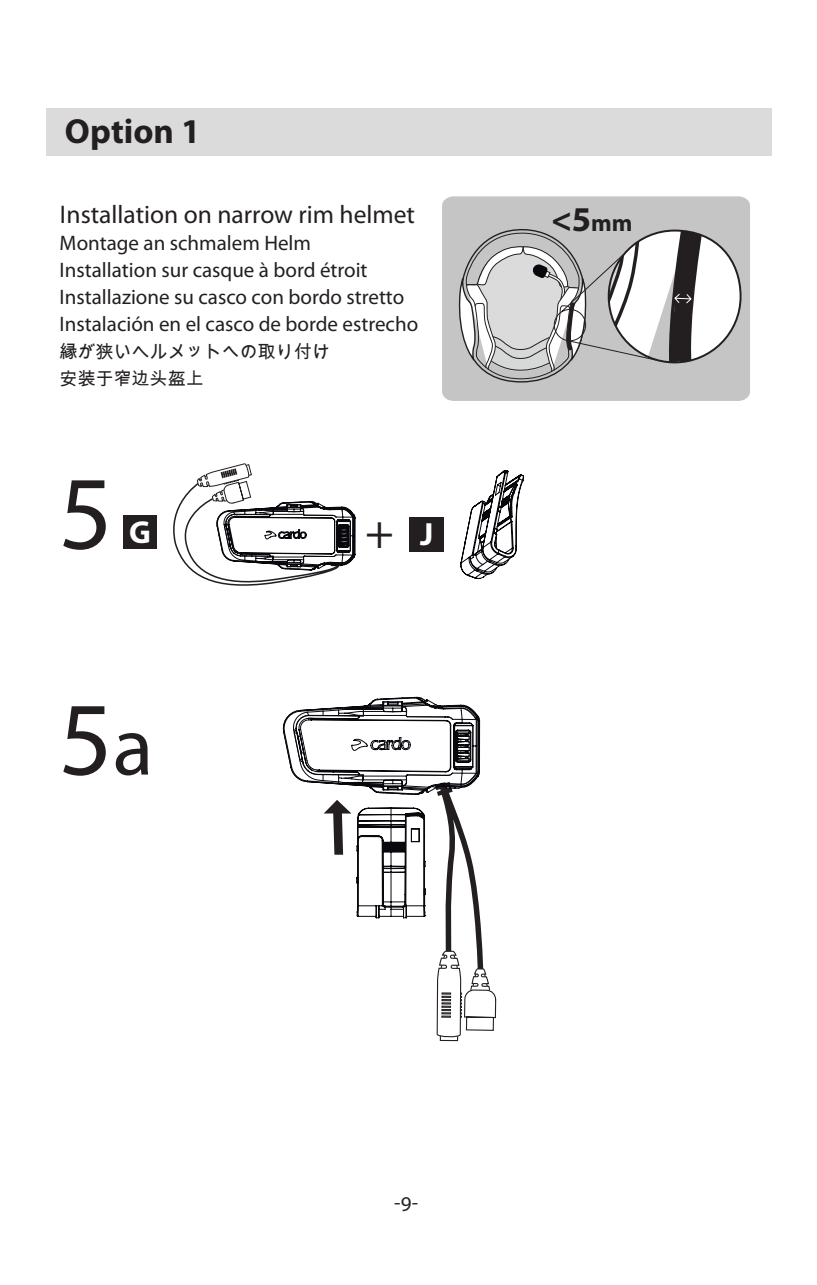
<style>
.page{position:relative;width:817px;height:1285px;background:#fff}
.page>*{position:absolute;margin:0;border:0;box-sizing:border-box;transform-origin:0 0}
.t1{font:105px "Myriad Pro";color:#231f20}
.t2{font:84px "Myriad Pro";color:#231f20}
.t3{font:48.3px "Myriad Pro";color:#231f20}
.t4{font:700 34.8px "Myriad Pro";color:#231f20}
.t5{font:700 32.1px "Myriad Pro";color:#fff}
.t6{font:700 31.8px "Myriad Pro";color:#fff}
.t7{font:25.5px "Myriad Pro";color:#231f20}
.t8{font:700 24px "Myriad Pro";color:#231f20}
.t9{font:21px/27px "Myriad Pro";color:#231f20}
.t10{font:18px/27px "Arial Unicode MS";color:#231f20}
.s1{font-size:105px}
</style>
<div class="page">
<div style="left:123px;top:515px;width:34px;height:33px;background:#231f20"></div>
<div style="left:442px;top:196px;width:308px;height:205px;background:#c5c5c5"></div>
<svg style="left:456px;top:228px;width:284px;height:155px"></svg>
<div style="left:46px;top:108px;width:725px;height:47px;background:#dadbda"></div>
<svg style="left:173px;top:463px;width:182px;height:123px"></svg>
<div style="left:409px;top:517px;width:34px;height:34px;background:#231f20"></div>
<svg style="left:460px;top:470px;width:63px;height:108px"></svg>
<svg style="left:283px;top:696px;width:213px;height:346px"></svg>
<h3 class="t4" style="left:65px;top:109px;width:137px">Option 1</h3>
<p class="t7" style="left:60px;top:198px;width:356px">Installation on narrow rim helmet</p>
<p class="t9" style="left:60px;top:229px;width:360px">Montage an schmalem Helm<br>Installation sur casque à bord étroit Installazione su casco con bordo stretto Instalación en el casco de borde estrecho</p>
<p class="t10" style="left:60px;top:337px;width:271px">縁が狭いヘルメットへの取り付け安装于窄边头盔上</p>
<h1 class="t1" style="left:59px;top:448px;width:55px">5</h1>
<h3 class="t6" style="left:129px;top:511px;width:23px">G</h3>
<h2 class="t2" style="left:59px;top:694px;width:96px">a<span class="s1">5</span></h2>
<h3 class="t3" style="left:365px;top:502px;width:30px">+</h3>
<h3 class="t5" style="left:420px;top:513px;width:15px">J</h3>
<h3 class="t4" style="left:551px;top:196px;width:42px">5&lt;</h3>
<p class="t8" style="left:591px;top:207px;width:43px">mm</p>
<p class="t9" style="left:394px;top:1189px;width:26px">-9-</p>
</div>
